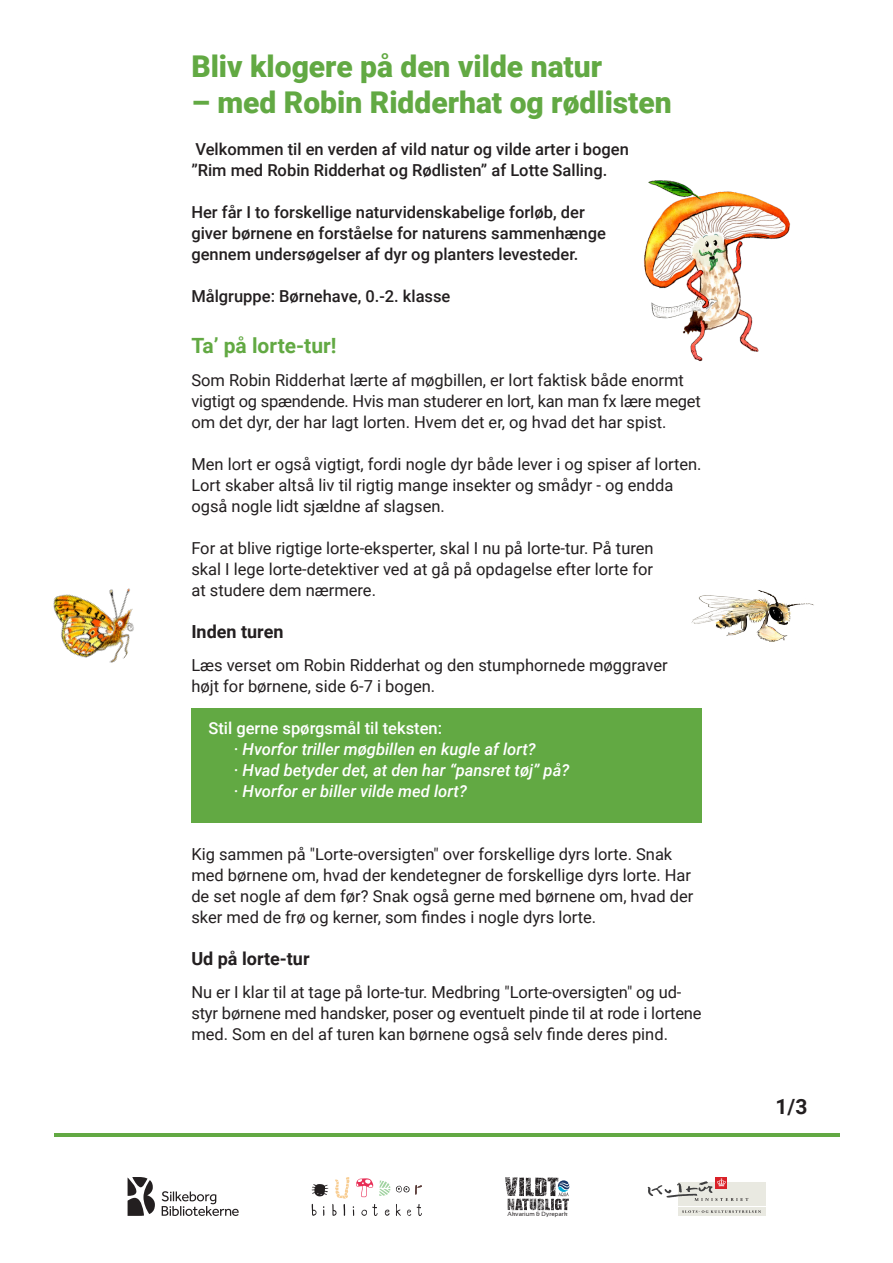
<style>
.page{position:relative;width:893px;height:1263px;background:#fff}
.page>*{position:absolute;margin:0;border:0;box-sizing:border-box;transform-origin:0 0}
.t1{font:900 30px "Roboto";color:#62a943}
.t2{font:700 21px "Roboto";color:#62a943}
.t3{font:700 21px "Roboto";color:#231f20}
.t4{font:700 18px "Roboto";color:#231f20}
.t5{font:16.5px/21px "Roboto";color:#231f20}
.t6{font:500 16.5px "Roboto";color:#231f20}
.t7{font:italic 500 16.5px "Roboto";color:#fff}
.t8{font:500 16.5px "Roboto";color:#fff}
.t9{font:6px "Sansation";letter-spacing:.015em;color:#231f20}
</style>
<div class="page">
<div style="left:191px;top:708px;width:511px;height:115px;background:#62a943"></div>
<img style="left:644px;top:180px;width:146px;height:182px">
<hr style="left:54px;top:1133px;width:785px;height:4px;background:#62a943">
<svg style="left:396px;top:1185px;width:26px;height:10px"></svg>
<svg style="left:417px;top:1204px;width:5px;height:12px"></svg>
<svg style="left:396px;top:1204px;width:5px;height:12px"></svg>
<svg style="left:407px;top:1209px;width:4px;height:7px"></svg>
<svg style="left:312px;top:1177px;width:78px;height:39px"></svg>
<svg style="left:162px;top:1191px;width:77px;height:25px"></svg>
<svg style="left:128px;top:1177px;width:27px;height:39px"></svg>
<div style="left:678px;top:1182px;width:87px;height:23px;background:#e9e9e1"></div>
<div style="left:716px;top:1177px;width:11px;height:11px;background:#da2128"></div>
<div style="left:678px;top:1207px;width:87px;height:9px;background:#e9e9e1"></div>
<svg style="left:648px;top:1178px;width:100px;height:23px"></svg>
<svg style="left:682px;top:1210px;width:79px;height:3px"></svg>
<img style="left:53px;top:588px;width:81px;height:75px">
<img style="left:691px;top:590px;width:123px;height:52px">
<svg style="left:505px;top:1177px;width:64px;height:33px"></svg>
<p class="t1" style="left:191px;top:45px;width:412px">Bliv klogere på den vilde natur</p>
<p class="t1" style="left:191px;top:81px;width:482px">– med Robin Ridderhat og rødlisten</p>
<p class="t6" style="left:195px;top:137px;width:435px">Velkommen til en verden af vild natur og vilde arter i bogen</p>
<p class="t6" style="left:191px;top:158px;width:417px">”Rim med Robin Ridderhat og Rødlisten” af Lotte Salling.</p>
<p class="t6" style="left:191px;top:200px;width:395px">Her får I to forskellige naturvidenskabelige forløb, der</p>
<p class="t6" style="left:191px;top:221px;width:416px">giver børnene en forståelse for naturens sammenhænge</p>
<p class="t6" style="left:191px;top:242px;width:389px">gennem undersøgelser af dyr og planters levesteder.</p>
<p class="t6" style="left:191px;top:284px;width:261px">Målgruppe: Børnehave, 0.-2. klasse</p>
<p class="t2" style="left:191px;top:330px;width:147px">Ta’ på lorte-tur!</p>
<p class="t5" style="left:191px;top:369px;width:511px">Som Robin Ridderhat lærte af møgbillen, er lort faktisk både enormt vigtigt og spændende. Hvis man studerer en lort, kan man fx lære meget om det dyr, der har lagt lorten. Hvem det er, og hvad det har spist.</p>
<p class="t5" style="left:191px;top:453px;width:512px">Men lort er også vigtigt, fordi nogle dyr både lever i og spiser af lorten.<br>Lort skaber altså liv til rigtig mange insekter og smådyr - og endda også nogle lidt sjældne af slagsen.</p>
<p class="t5" style="left:191px;top:537px;width:464px">For at blive rigtige lorte-eksperter, skal I nu på lorte-tur. På turen</p>
<p class="t5" style="left:191px;top:558px;width:463px">skal I lege lorte-detektiver ved at gå på opdagelse efter lorte for</p>
<p class="t5" style="left:191px;top:579px;width:186px">at studere dem nærmere.</p>
<p class="t4" style="left:191px;top:618px;width:94px">Inden turen</p>
<p class="t5" style="left:191px;top:654px;width:478px">Læs verset om Robin Ridderhat og den stumphornede møggraver</p>
<p class="t5" style="left:191px;top:675px;width:245px">højt for børnene, side 6-7 i bogen.</p>
<p class="t8" style="left:208px;top:716px;width:235px">Stil gerne spørgsmål til teksten:</p>
<p class="t7" style="left:234px;top:737px;width:303px">· Hvorfor triller møgbillen en kugle af lort?</p>
<p class="t7" style="left:234px;top:758px;width:337px">· Hvad betyder det, at den har “pansret tøj” på?</p>
<p class="t7" style="left:234px;top:779px;width:235px">· Hvorfor er biller vilde med lort?</p>
<p class="t5" style="left:191px;top:843px;width:504px">Kig sammen på "Lorte-oversigten" over forskellige dyrs lorte. Snak med børnene om, hvad der kendetegner de forskellige dyrs lorte. Har de set nogle af dem før? Snak også gerne med børnene om, hvad der sker med de frø og kerner, som findes i nogle dyrs lorte.</p>
<p class="t4" style="left:191px;top:945px;width:120px">Ud på lorte-tur</p>
<p class="t5" style="left:191px;top:981px;width:512px">Nu er I klar til at tage på lorte-tur. Medbring "Lorte-oversigten" og ud&shy;styr børnene med handsker, poser og eventuelt pinde til at rode i lortene med. Som en del af turen kan børnene også selv finde deres pind.</p>
<p class="t9" style="left:507px;top:1211px;width:61px">Akvarium &amp; Dyrepark</p>
<p class="t3" style="left:776px;top:1091px;width:33px">1/3</p>
</div>
